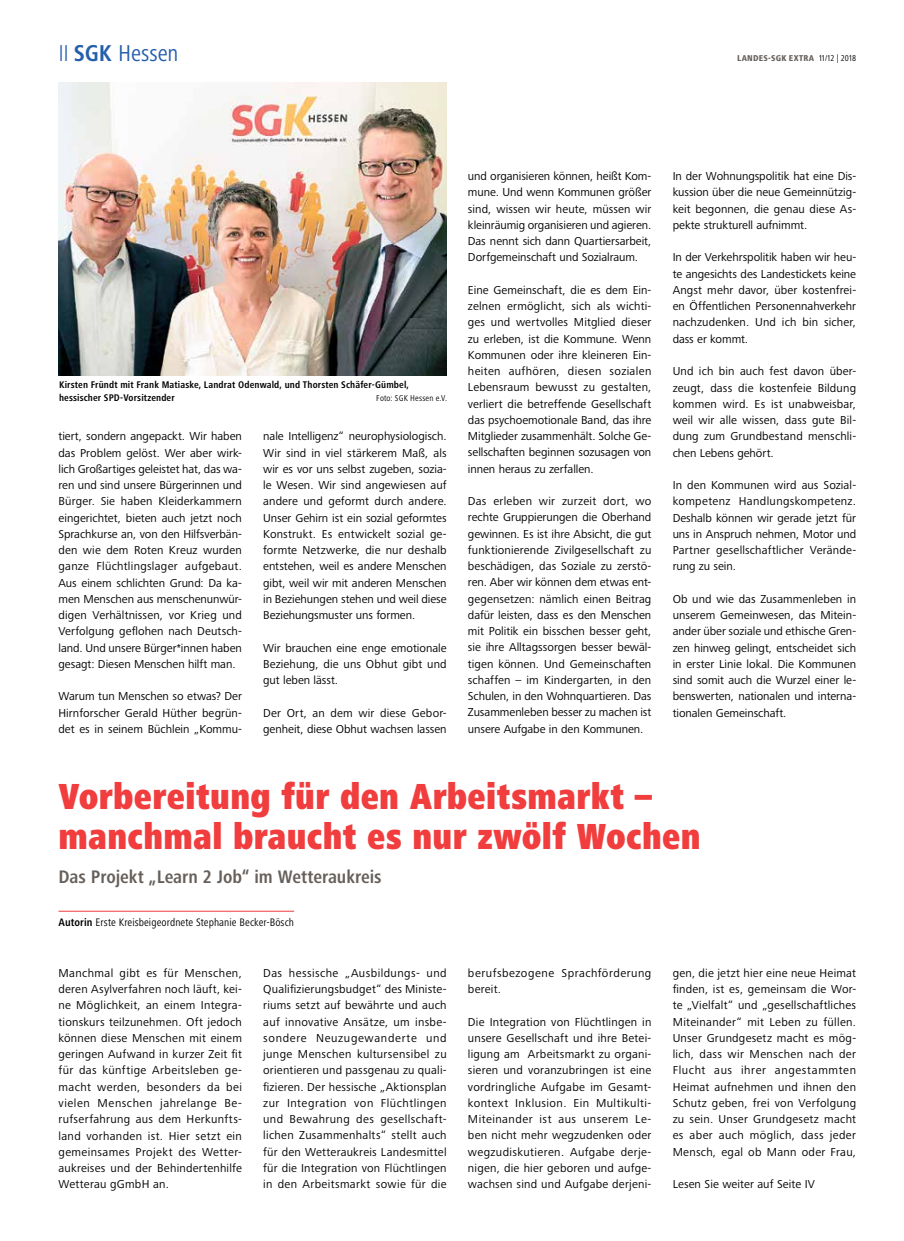
<style>
.page{position:relative;width:904px;height:1241px;background:#fff}
.page>*{position:absolute;margin:0;border:0;box-sizing:border-box;transform-origin:0 0}
.t1{font:900 condensed 37.5px/40px "Frutiger Next Pro";letter-spacing:.01em;color:#f13d3d;scale:.92 1}
.t2{font:condensed 23.75px "Frutiger Next Pro";color:#245fac}
.t3{font:700 condensed 18.75px "Frutiger Next Pro";letter-spacing:-.005em;color:#66605c}
.t4{font:11.88px/16.2px "Frutiger Next Pro";letter-spacing:.005em;color:#000;text-align:justify}
.t5{font:11.88px/16.2px "Frutiger Next Pro";letter-spacing:.045em;color:#000}
.t6{font:condensed 11.25px "Frutiger Next Pro";letter-spacing:.01em;color:#000}
.t7{font:700 condensed 10px/12.5px "Frutiger Next Pro";letter-spacing:.015em;color:#000}
.t8{font:800 condensed 8.75px "Frutiger Next Pro";letter-spacing:.03em;color:#66605c}
.t9{font:condensed 8.75px "Frutiger Next Pro";letter-spacing:.02em;color:#000}
.s1{font-weight:300}
.s2{font-weight:700}
.s3{font-weight:400;color:#000}
</style>
<div class="page">
<img style="left:58px;top:83px;width:388px;height:292px">
<hr style="left:58px;top:910px;width:236px;height:1px;background:#f13d3d">
<h2 class="t2" style="left:58px;top:40px;width:121px"><span class="s1">II</span> <span class="s2">SGK</span> Hessen</h2>
<p class="t8" style="left:737px;top:53px;width:120px">LANDES-SGK EXTRA <span class="s3">11/12 | 2018</span></p>
<p class="t7" style="left:59px;top:378px;width:351px">Kirsten Fründt mit Frank Matiaske, Landrat Odenwald, und Thorsten Schäfer-Gümbel, hessischer SPD-Vorsitzender</p>
<p class="t9" style="left:376px;top:393px;width:72px">Foto: SGK Hessen e.V.</p>
<p class="t4" style="left:58px;top:428px;width:185px">tiert, sondern angepackt. Wir haben das Problem gelöst. Wer aber wirk&shy;lich Großartiges geleistet hat, das wa&shy;ren und sind unsere Bürgerinnen und Bürger. Sie haben Kleiderkammern eingerichtet, bieten auch jetzt noch Sprachkurse an, von den Hilfsverbän&shy;den wie dem Roten Kreuz wurden ganze Flüchtlingslager aufgebaut.<br>Aus einem schlichten Grund: Da ka&shy;men Menschen aus menschenunwür&shy;digen Verhältnissen, vor Krieg und Verfolgung geflohen nach Deutsch&shy;land. Und unsere Bürger*innen haben gesagt: Diesen Menschen hilft man.</p>
<p class="t4" style="left:58px;top:688px;width:185px">Warum tun Menschen so etwas? Der Hirnforscher Gerald Hüther begrün&shy;det es in seinem Büchlein „Kommu-</p>
<p class="t4" style="left:263px;top:428px;width:185px">nale Intelligenz“ neurophysiologisch.<br>Wir sind in viel stärkerem Maß, als wir es vor uns selbst zugeben, sozia&shy;le Wesen. Wir sind angewiesen auf andere und geformt durch andere.<br>Unser Gehirn ist ein sozial geformtes Konstrukt. Es entwickelt sozial ge&shy;formte Netzwerke, die nur deshalb entstehen, weil es andere Menschen gibt, weil wir mit anderen Menschen in Beziehungen stehen und weil diese Beziehungsmuster uns formen.</p>
<p class="t4" style="left:263px;top:639px;width:185px">Wir brauchen eine enge emotionale Beziehung, die uns Obhut gibt und gut leben lässt.</p>
<p class="t4" style="left:263px;top:704px;width:185px">Der Ort, an dem wir diese Gebor&shy;genheit, diese Obhut wachsen lassen</p>
<p class="t4" style="left:468px;top:168px;width:185px">und organisieren können, heißt Kom&shy;mune. Und wenn Kommunen größer sind, wissen wir heute, müssen wir kleinräumig organisieren und agieren.<br>Das nennt sich dann Quartiersarbeit, Dorfgemeinschaft und Sozialraum.</p>
<p class="t4" style="left:468px;top:282px;width:185px">Eine Gemeinschaft, die es dem Ein&shy;zelnen ermöglicht, sich als wichti&shy;ges und wertvolles Mitglied dieser zu erleben, ist die Kommune. Wenn Kommunen oder ihre kleineren Ein&shy;heiten aufhören, diesen sozialen Lebensraum bewusst zu gestalten, verliert die betreffende Gesellschaft das psychoemotionale Band, das ihre Mitglieder zusammenhält. Solche Ge&shy;sellschaften beginnen sozusagen von innen heraus zu zerfallen.</p>
<p class="t4" style="left:468px;top:493px;width:185px">Das erleben wir zurzeit dort, wo rechte Gruppierungen die Oberhand gewinnen. Es ist ihre Absicht, die gut funktionierende Zivilgesellschaft zu beschädigen, das Soziale zu zerstö&shy;ren. Aber wir können dem etwas ent&shy;gegensetzen: nämlich einen Beitrag dafür leisten, dass es den Menschen mit Politik ein bisschen besser geht, sie ihre Alltagssorgen besser bewäl&shy;tigen können. Und Gemeinschaften schaffen – im Kindergarten, in den Schulen, in den Wohnquartieren. Das Zusammenleben besser zu machen ist unsere Aufgabe in den Kommunen.</p>
<p class="t4" style="left:672px;top:168px;width:185px">In der Wohnungspolitik hat eine Dis&shy;kussion über die neue Gemeinnützig&shy;keit begonnen, die genau diese As&shy;pekte strukturell aufnimmt.</p>
<p class="t4" style="left:672px;top:249px;width:185px">In der Verkehrspolitik haben wir heu&shy;te angesichts des Landestickets keine Angst mehr davor, über kostenfrei&shy;en Öffentlichen Personennahverkehr nachzudenken. Und ich bin sicher, dass er kommt.</p>
<p class="t4" style="left:672px;top:363px;width:185px">Und ich bin auch fest davon über&shy;zeugt, dass die kostenfeie Bildung kommen wird. Es ist unabweisbar, weil wir alle wissen, dass gute Bil&shy;dung zum Grundbestand menschli&shy;chen Lebens gehört.</p>
<p class="t4" style="left:672px;top:477px;width:185px">In den Kommunen wird aus Sozial&shy;kompetenz Handlungskompetenz.<br>Deshalb können wir gerade jetzt für uns in Anspruch nehmen, Motor und Partner gesellschaftlicher Verände&shy;rung zu sein.</p>
<p class="t4" style="left:672px;top:590px;width:185px">Ob und wie das Zusammenleben in unserem Gemeinwesen, das Mitein&shy;ander über soziale und ethische Gren&shy;zen hinweg gelingt, entscheidet sich in erster Linie lokal. Die Kommunen sind somit auch die Wurzel einer le&shy;benswerten, nationalen und interna&shy;tionalen Gemeinschaft.</p>
<h1 class="t1" style="left:58px;top:776px;width:699px">Vorbereitung für den Arbeitsmarkt – manchmal braucht es nur zwölf Wochen</h1>
<h3 class="t3" style="left:58px;top:865px;width:324px">Das Projekt „Learn 2 Job“ im Wetteraukreis</h3>
<p class="t6" style="left:58px;top:915px;width:237px"><span class="s2">Autorin</span> Erste Kreisbeigeordnete Stephanie Becker-Bösch</p>
<p class="t4" style="left:58px;top:964px;width:185px">Manchmal gibt es für Menschen, deren Asylverfahren noch läuft, kei&shy;ne Möglichkeit, an einem Integra&shy;tionskurs teilzunehmen. Oft jedoch können diese Menschen mit einem geringen Aufwand in kurzer Zeit fit für das künftige Arbeitsleben ge&shy;macht werden, besonders da bei vielen Menschen jahrelange Be&shy;rufserfahrung aus dem Herkunfts&shy;land vorhanden ist. Hier setzt ein gemeinsames Projekt des Wetter&shy;aukreises und der Behindertenhilfe Wetterau gGmbH an.</p>
<p class="t4" style="left:263px;top:964px;width:185px">Das hessische „Ausbildungs- und Qualifizierungsbudget“ des Ministe&shy;riums setzt auf bewährte und auch auf innovative Ansätze, um insbe&shy;sondere Neuzugewanderte und junge Menschen kultursensibel zu orientieren und passgenau zu quali&shy;fizieren. Der hessische „Aktionsplan zur Integration von Flüchtlingen und Bewahrung des gesellschaft&shy;lichen Zusammenhalts“ stellt auch für den Wetteraukreis Landesmittel für die Integration von Flüchtlingen in den Arbeitsmarkt sowie für die</p>
<p class="t5" style="left:468px;top:964px;width:185px">berufsbezogene Sprachförderung bereit.</p>
<p class="t4" style="left:672px;top:964px;width:185px">gen, die jetzt hier eine neue Heimat finden, ist es, gemeinsam die Wor&shy;te „Vielfalt“ und „gesellschaftliches Miteinander“ mit Leben zu füllen.<br>Unser Grundgesetz macht es mög&shy;lich, dass wir Menschen nach der Flucht aus ihrer angestammten Heimat aufnehmen und ihnen den Schutz geben, frei von Verfolgung zu sein. Unser Grundgesetz macht es aber auch möglich, dass jeder Mensch, egal ob Mann oder Frau,</p>
<p class="t4" style="left:672px;top:1175px;width:144px">Lesen Sie weiter auf Seite IV</p>
<p class="t4" style="left:468px;top:1013px;width:185px">Die Integration von Flüchtlingen in unsere Gesellschaft und ihre Betei&shy;ligung am Arbeitsmarkt zu organi&shy;sieren und voranzubringen ist eine vordringliche Aufgabe im Gesamt&shy;kontext Inklusion. Ein Multikulti-Miteinander ist aus unserem Le&shy;ben nicht mehr wegzudenken oder wegzudiskutieren. Aufgabe derje&shy;nigen, die hier geboren und aufge&shy;wachsen sind und Aufgabe derjeni-</p>
</div>
